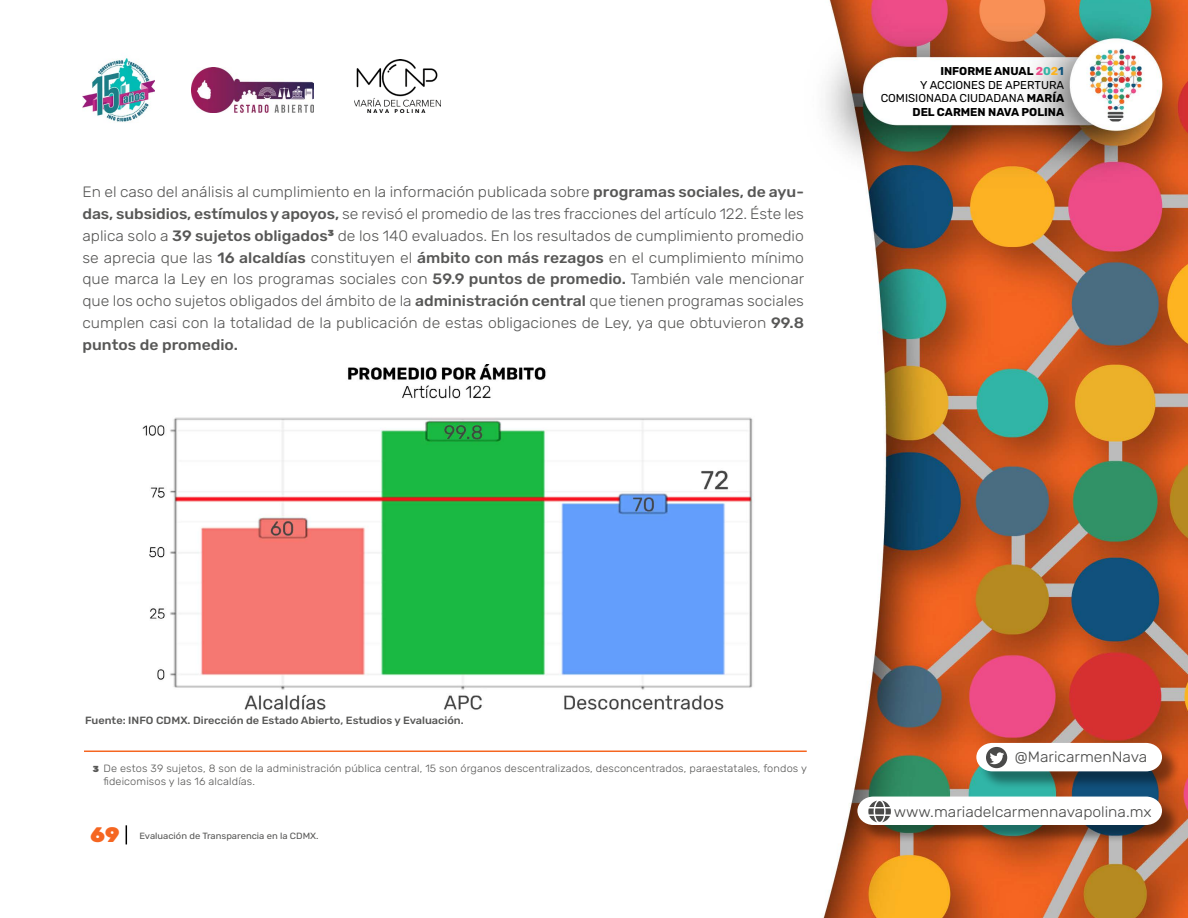
<style>
.page{position:relative;width:1188px;height:918px;background:#fff}
.page>*{position:absolute;margin:0;border:0;box-sizing:border-box;transform-origin:0 0}
.t1{font:900 21px "Rubik";color:#f56621}
.t2{font:300 15px/21.8px "Rubik";color:#575756;text-align:justify;scale:1.05 1}
.t3{font:300 15px "Rubik";color:#4a4a49;scale:1.05 1}
.t4{font:11.4px/13.5px "Rubik";color:#000;text-align:right}
.t5{font:300 10.5px/12.1px "Rubik";letter-spacing:.01em;color:#575756;scale:1.05 1}
.t6{font:500 10.5px "Rubik";color:#575756;scale:1.05 1}
.t7{font:9px "Rubik";color:#575756;scale:1.05 1}
.t8{font:900 8.7px "Rubik";color:#575756}
.s1{font-weight:500}
.s2{font-weight:700}
.s3{font-weight:700;color:#ed4d8a}
.s4{font-weight:700;color:#33b5a6}
.s5{font-weight:700;color:#fcb321}
.s6{font-weight:700;color:#0f527a}
</style>
<div class="page">
<img style="left:804px;top:0;width:384px;height:918px">
<div style="left:979px;top:745px;width:201px;height:45px;background:#000;opacity:.4"></div>
<svg style="left:976px;top:743px;width:186px;height:28px"></svg>
<div style="left:860px;top:799px;width:320px;height:45px;background:#000;opacity:.4"></div>
<svg style="left:857px;top:797px;width:305px;height:28px"></svg>
<img style="left:142px;top:364px;width:611px;height:346px">
<img style="left:82px;top:57px;width:72px;height:66px">
<img style="left:191px;top:68px;width:123px;height:44px">
<img style="left:354px;top:60px;width:87px;height:52px">
<svg style="left:126px;top:825px;width:1px;height:19px"></svg>
<hr style="left:84px;top:751px;width:723px;height:1px;background:#f56621">
<p class="t2" style="left:82px;top:182px;width:689px">En el caso del análisis al cumplimiento en la información publicada sobre <span class="s1">programas sociales, de ayu&shy;das, subsidios, estímulos y apoyos,</span> se revisó el promedio de las tres fracciones del artículo 122. Éste les aplica solo a <span class="s1">39 sujetos obligados</span><sup>3</sup> de los 140 evaluados. En los resultados de cumplimiento promedio se aprecia que las <span class="s1">16 alcaldías</span> constituyen el <span class="s1">ámbito con más rezagos</span> en el cumplimiento mínimo que marca la Ley en los programas sociales con <span class="s1">59.9 puntos de promedio.</span> También vale mencionar que los ocho sujetos obligados del ámbito de la <span class="s1">administración central</span> que tienen programas sociales cumplen casi con la totalidad de la publicación de estas obligaciones de Ley, ya que obtuvieron <span class="s1">99.8 puntos de promedio.</span></p>
<p class="t4" style="left:881px;top:65px;width:185px"><span class="s2">INFORME ANUAL</span> <span class="s3">2</span><span class="s4">0</span><span class="s5">2</span><span class="s6">1<br></span>Y ACCIONES DE APERTURA<br>COMISIONADA CIUDADANA <span class="s2">MARÍA<br>DEL CARMEN NAVA POLINA</span></p>
<p class="t6" style="left:85px;top:714px;width:362px">Fuente: INFO CDMX. Dirección de Estado Abierto, Estudios y Evaluación.</p>
<p class="t5" style="left:103px;top:763px;width:671px">De estos 39 sujetos, 8 son de la administración pública central, 15 son órganos descentralizados, desconcentrados, paraestatales, fondos y fideicomisos y las 16 alcaldías.</p>
<p class="t8" style="left:93px;top:764px;width:8px">3</p>
<h1 class="t1" style="left:90px;top:823px;width:30px">69</h1>
<p class="t7" style="left:139px;top:830px;width:172px">Evaluación de Transparencia en la CDMX.</p>
<p class="t3" style="left:1015px;top:748px;width:128px">@MaricarmenNava</p>
<p class="t3" style="left:894px;top:803px;width:247px">www.mariadelcarmennavapolina.mx</p>
</div>
